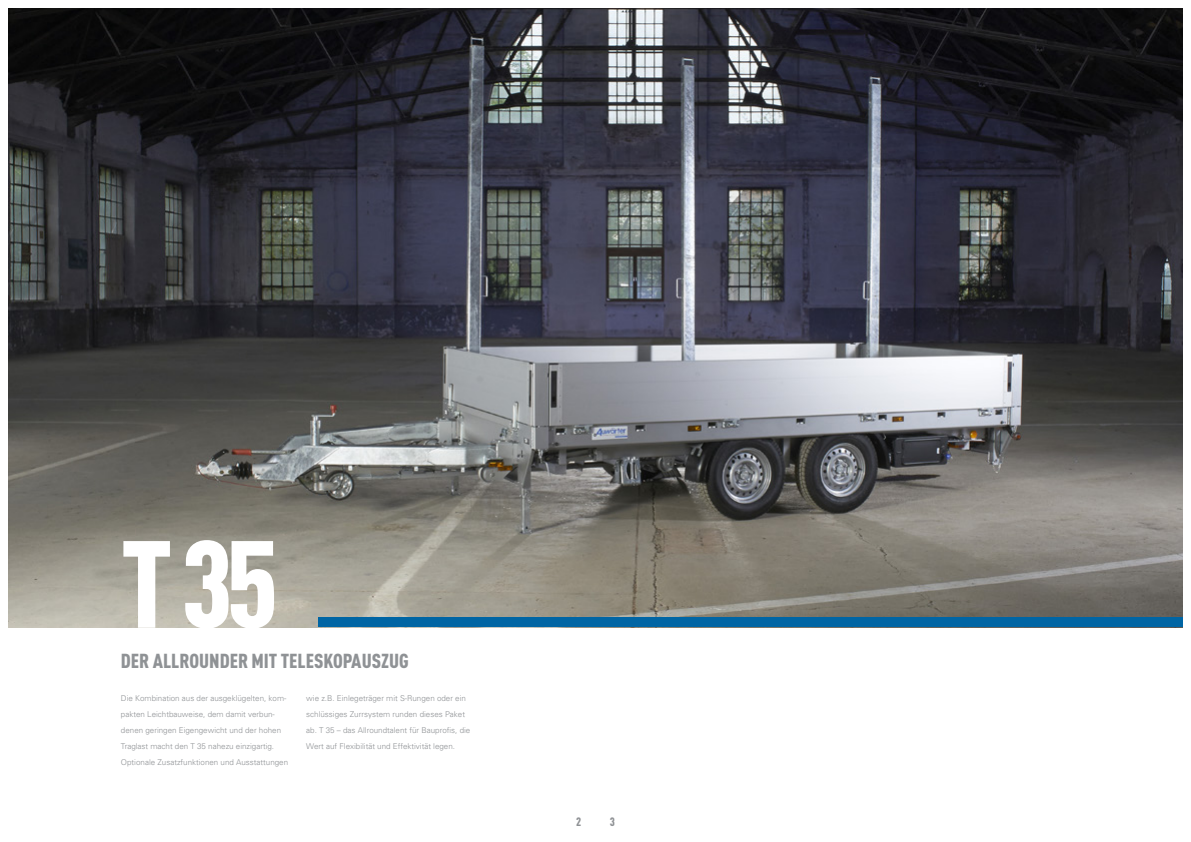
<style>
.page{position:relative;width:1191px;height:842px;background:#fff}
.page>*{position:absolute;margin:0;border:0;box-sizing:border-box;transform-origin:0 0}
.t1{font:900 121.7px "DIN Cond";color:#fff}
.t2{font:900 20px "DIN Cond";color:#8f9295}
.t3{font:900 12px "DIN Cond";color:#8f9295}
.t4{font:300 8px/16px "Univers";color:#8f9295}
</style>
<div class="page">
<img style="left:9px;top:9px;width:1173px;height:618px">
<div style="left:317px;top:617px;width:865px;height:10px;background:#0065a4"></div>
<h1 class="t1" style="left:121px;top:508px;width:159px">T 35</h1>
<h2 class="t2" style="left:121px;top:648px;width:289px">DER ALLROUNDER MIT TELESKOPAUSZUG</h2>
<p class="t4" style="left:121px;top:690px;width:169px">Die Kombination aus der ausgeklügelten, kom&shy;pakten Leichtbauweise, dem damit verbun&shy;denen geringen Eigengewicht und der hohen Traglast macht den T 35 nahezu einzigartig.<br>Optionale Zusatzfunktionen und Ausstattungen</p>
<p class="t4" style="left:306px;top:690px;width:166px">wie z.B. Einlegeträger mit S-Rungen oder ein schlüssiges Zurrsystem runden dieses Paket ab. T 35 – das Allroundtalent für Bauprofis, die Wert auf Flexibilität und Effektivität legen.</p>
<h3 class="t3" style="left:576px;top:814px;width:7px">2</h3>
<h3 class="t3" style="left:610px;top:814px;width:7px">3</h3>
</div>
